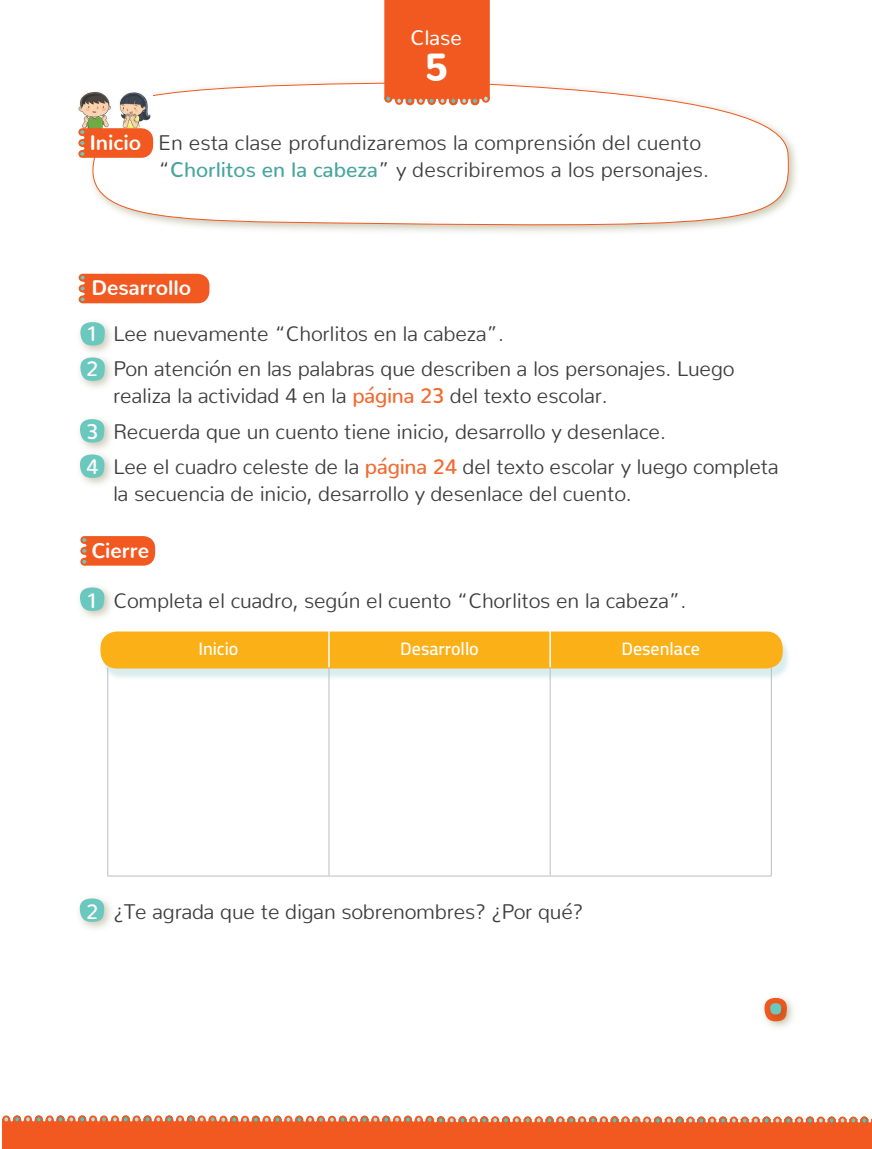
<style>
.page{position:relative;width:872px;height:1149px;background:#fff}
.page>*{position:absolute;margin:0;border:0;box-sizing:border-box;transform-origin:0 0}
.t1{font:900 39px "Nunito";color:#fff}
.t2{font:300 21px/35.5px "Nunito";letter-spacing:-.01em;color:#3e3e3f}
.t3{font:700 21px "Nunito";color:#fff}
.t4{font:21px "Nunito";color:#fff}
.t5{font:600 18px "Cairo";color:#fff}
.s1{font-weight:500;color:#49a59f}
.s2{font-weight:500;color:#fff}
.s3{font-weight:500;color:#f26a30}
</style>
<div class="page">
<div style="left:100px;top:634px;width:691px;height:46px;background:#b3dadd;opacity:.5"></div>
<div style="left:100px;top:631px;width:682px;height:37px;background:#fbb017;border-radius:16px"></div>
<svg style="left:82px;top:536px;width:74px;height:30px;background:#ef6531"></svg>
<div style="left:2px;top:1119px;width:870px;height:29px;background:#f15921"></div>
<svg style="left:4px;top:1116px;width:868px;height:7px"></svg>
<svg style="left:764px;top:996px;width:20px;height:22px"></svg>
<div style="left:765px;top:998px;width:27px;height:27px;background:#4a4700;opacity:.3"></div>
<svg style="left:769px;top:1002px;width:12px;height:12px"></svg>
<div style="left:75px;top:893px;width:40px;height:39px;background:#4a4700;opacity:.3"></div>
<svg style="left:79px;top:898px;width:26px;height:23px"></svg>
<div style="left:87px;top:77px;width:713px;height:159px;background:#4a4700;opacity:.3"></div>
<svg style="left:79px;top:81px;width:713px;height:148px"></svg>
<img style="left:78px;top:89px;width:74px;height:40px">
<div style="left:76px;top:352px;width:40px;height:39px;background:#4a4700;opacity:.3"></div>
<svg style="left:80px;top:357px;width:26px;height:24px"></svg>
<div style="left:75px;top:449px;width:40px;height:39px;background:#4a4700;opacity:.3"></div>
<svg style="left:79px;top:454px;width:26px;height:23px"></svg>
<div style="left:75px;top:582px;width:40px;height:39px;background:#4a4700;opacity:.3"></div>
<svg style="left:79px;top:587px;width:26px;height:23px"></svg>
<div style="left:76px;top:317px;width:40px;height:39px;background:#4a4700;opacity:.3"></div>
<svg style="left:80px;top:322px;width:26px;height:23px"></svg>
<div style="left:75px;top:414px;width:40px;height:39px;background:#4a4700;opacity:.3"></div>
<svg style="left:79px;top:419px;width:26px;height:23px"></svg>
<hr style="left:328px;top:631px;width:2px;height:36px;background:#fff">
<hr style="left:549px;top:631px;width:2px;height:36px;background:#fff">
<hr style="left:107px;top:667px;width:1px;height:208px;background:#bcbdc0">
<hr style="left:328px;top:667px;width:1px;height:208px;background:#bcbdc0">
<hr style="left:550px;top:667px;width:1px;height:208px;background:#bcbdc0">
<hr style="left:771px;top:667px;width:1px;height:208px;background:#bcbdc0">
<hr style="left:107px;top:875px;width:222px;height:1px;background:#bcbdc0">
<hr style="left:329px;top:875px;width:221px;height:1px;background:#bcbdc0">
<hr style="left:550px;top:875px;width:221px;height:1px;background:#bcbdc0">
<svg style="left:80px;top:125px;width:76px;height:36px"></svg>
<div style="left:79px;top:274px;width:8px;height:7px;background:#f15921;border-radius:50%"></div>
<svg style="left:80px;top:273px;width:130px;height:31px;background:#f06532"></svg>
<div style="left:449px;top:97px;width:8px;height:8px;background:#f15921;border-radius:50%"></div>
<div style="left:471px;top:97px;width:8px;height:8px;background:#f15921;border-radius:50%"></div>
<div style="left:405px;top:96px;width:9px;height:9px;border:1px solid #f15921;border-radius:50%"></div>
<svg style="left:381px;top:0;width:112px;height:104px;background:#f06532"></svg>
<p class="t4" style="left:410px;top:19px;width:53px">Clase</p>
<h1 class="t1" style="left:424px;top:30px;width:26px">5</h1>
<p class="t3" style="left:89px;top:124px;width:53px">Inicio</p>
<p class="t2" style="left:158px;top:127px;width:552px;line-height:27px">En esta clase profundizaremos la comprensión del cuento “<span class="s1">Chorlitos en la cabeza</span>” y describiremos a los personajes.</p>
<p class="t3" style="left:91px;top:269px;width:101px">Desarrollo</p>
<p class="t2" style="left:86px;top:313px;width:649px"><span class="s2">1</span> Lee nuevamente “Chorlitos en la cabeza”.<br><span class="s2">2</span> Pon atención en las palabras que describen a los personajes. Luego</p>
<p class="t2" style="left:86px;top:376px;width:694px;text-indent:27px">realiza la actividad 4 en la <span class="s3">página 23</span> del texto escolar.<br><span class="s2">3</span> Recuerda que un cuento tiene inicio, desarrollo y desenlace.<br><span class="s2">4</span> Lee el cuadro celeste de la <span class="s3">página 24</span> del texto escolar y luego completa</p>
<p class="t2" style="left:113px;top:474px;width:520px">la secuencia de inicio, desarrollo y desenlace del cuento.</p>
<p class="t3" style="left:91px;top:531px;width:59px">Cierre</p>
<p class="t2" style="left:86px;top:580px;width:602px"><span class="s2">1</span> Completa el cuadro, según el cuento “Chorlitos en la cabeza”.</p>
<p class="t5" style="left:198px;top:632px;width:41px">Inicio</p>
<p class="t5" style="left:400px;top:632px;width:80px">Desarrollo</p>
<p class="t5" style="left:621px;top:632px;width:80px">Desenlace</p>
<p class="t2" style="left:86px;top:891px;width:499px"><span class="s2">2</span> ¿Te agrada que te digan sobrenombres? ¿Por qué?</p>
</div>
